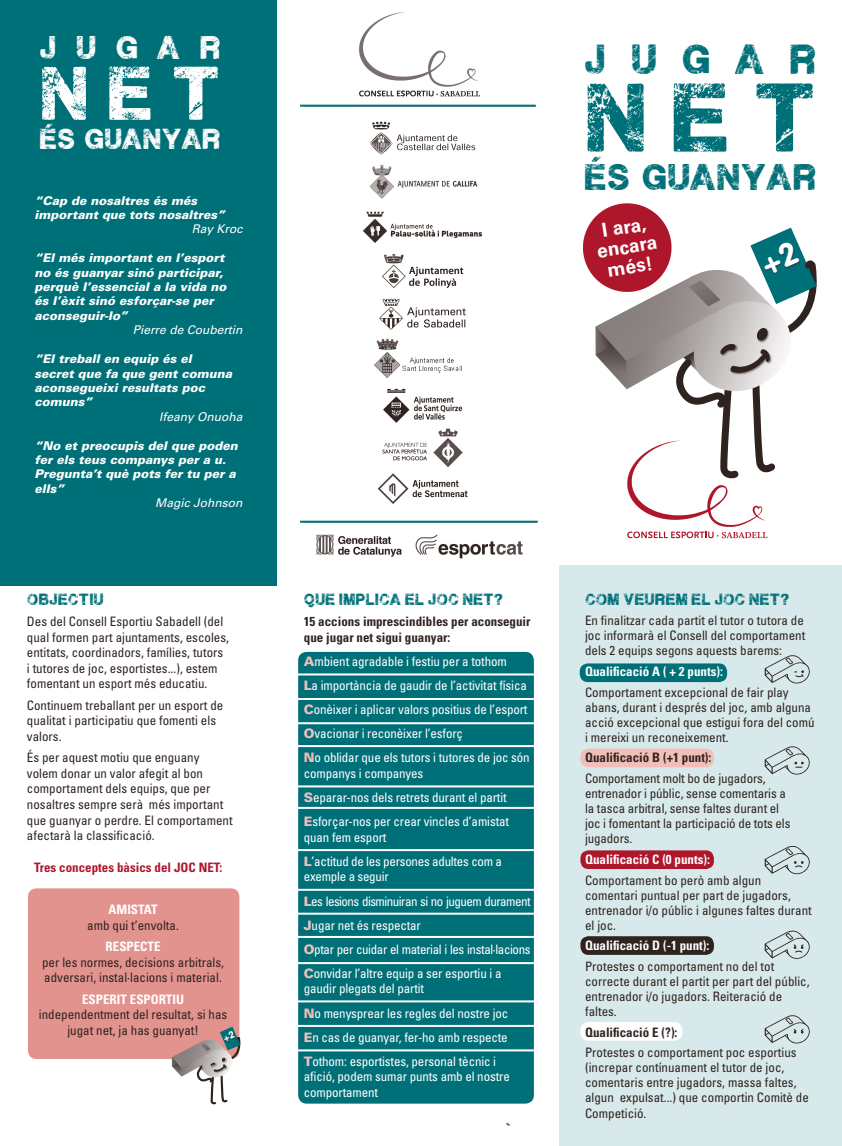
<style>
.page{position:relative;width:842px;height:1146px;background:#fff}
.page>*{position:absolute;margin:0;border:0;box-sizing:border-box;transform-origin:0 0}
.t1{font:77.6px "Plane Crash";color:#007078}
.t2{font:60.6px "Plane Crash";color:#fff}
.t3{font:33.6px "Plane Crash";letter-spacing:.73em;color:#007078}
.t4{font:29.6px "Plane Crash";color:#007078}
.t5{font:26.2px "Plane Crash";letter-spacing:.73em;color:#fff}
.t6{font:23.1px "Plane Crash";color:#fff}
.t7{font:700 19.2px/20px "Univers";color:#fff;text-align:center}
.t8{font:condensed 13px/15px "Univers";color:#2e231f}
.t9{font:condensed 13px/15.6px "Univers";letter-spacing:-.01em;color:#fff}
.t10{font:700 condensed 13px/15.6px "Univers";color:#2e231f}
.t11{font:700 condensed 13px "Univers";color:#fff}
.t12{font:13px "Plane Crash";color:#007078}
.t13{font:condensed 13px "Univers";letter-spacing:-.03em;color:#fff}
.t14{font:condensed 13px "Univers";letter-spacing:-.04em;color:#fff}
.t15{font:700 condensed 13px "Univers";color:#ae172b}
.t16{font:italic 900 12px/14.4px "Univers";color:#fff}
.t17{font:italic 12px "Univers";color:#fff}
.s1{font-weight:900;font-stretch:normal;color:#f2beba}
</style>
<div class="page">
<div style="left:560px;top:565px;width:282px;height:580px;background:#d7e9ea"></div>
<div style="left:298px;top:651px;width:236px;height:452px;background:#007078;border-radius:9px"></div>
<hr style="left:293px;top:673px;width:241px;height:2px;background:#fff">
<hr style="left:293px;top:698px;width:241px;height:2px;background:#fff">
<hr style="left:293px;top:722px;width:241px;height:2px;background:#fff">
<hr style="left:293px;top:745px;width:241px;height:2px;background:#fff">
<hr style="left:293px;top:785px;width:241px;height:2px;background:#fff">
<hr style="left:293px;top:806px;width:241px;height:2px;background:#fff">
<hr style="left:293px;top:849px;width:241px;height:2px;background:#fff">
<hr style="left:293px;top:888px;width:241px;height:2px;background:#fff">
<hr style="left:293px;top:912px;width:241px;height:2px;background:#fff">
<hr style="left:293px;top:935px;width:241px;height:2px;background:#fff">
<hr style="left:293px;top:961px;width:241px;height:2px;background:#fff">
<hr style="left:293px;top:1000px;width:241px;height:2px;background:#fff">
<hr style="left:293px;top:1024px;width:241px;height:2px;background:#fff">
<hr style="left:293px;top:1049px;width:241px;height:2px;background:#fff">
<div style="left:28px;top:888px;width:211px;height:170px;background:#e3938e;border-radius:9px"></div>
<div style="left:580px;top:663px;width:147px;height:19px;background:#007078;border-radius:8px"></div>
<div style="left:580px;top:748px;width:134px;height:19px;background:#f2beba;border-radius:8px"></div>
<div style="left:580px;top:850px;width:134px;height:18px;background:#ae172b;border-radius:8px"></div>
<div style="left:580px;top:936px;width:134px;height:18px;background:#2e231f;border-radius:8px"></div>
<svg style="left:765px;top:655px;width:45px;height:28px"></svg>
<svg style="left:765px;top:746px;width:45px;height:28px"></svg>
<svg style="left:765px;top:846px;width:45px;height:28px"></svg>
<svg style="left:765px;top:930px;width:45px;height:29px"></svg>
<div style="left:580px;top:1021px;width:102px;height:19px;background:#fff;border-radius:8px"></div>
<svg style="left:765px;top:1015px;width:45px;height:28px"></svg>
<img style="left:302px;top:12px;width:234px;height:547px">
<div style="left:0;top:0;width:276px;height:585px;background:#007078"></div>
<svg style="left:591px;top:157px;width:11px;height:5px"></svg>
<svg style="left:45px;top:124px;width:8px;height:4px"></svg>
<hr style="left:300px;top:105px;width:236px;height:2px;background:#007078">
<hr style="left:300px;top:520px;width:238px;height:2px;background:#007078">
<svg style="left:172px;top:1006px;width:69px;height:99px"></svg>
<svg style="left:582px;top:203px;width:235px;height:335px"></svg>
<p class="t5" style="left:39px;top:36px;width:183px">JUGAR</p>
<p class="t2" style="left:39px;top:66px;width:183px">NET</p>
<p class="t6" style="left:39px;top:129px;width:183px">ES GUANYAR</p>
<p class="t16" style="left:35px;top:193px;width:192px">“Cap de nosaltres és més important que tots nosaltres”</p>
<p class="t17" style="left:192px;top:222px;width:52px">Ray Kroc</p>
<p class="t16" style="left:35px;top:250px;width:193px">“El més important en l’esport no és guanyar sinó participar, perquè l’essencial a la vida no és l’èxit sinó esforçar-se per aconseguir-lo”</p>
<p class="t17" style="left:133px;top:323px;width:111px">Pierre de Coubertin</p>
<p class="t16" style="left:35px;top:351px;width:199px">“El treball en equip és el secret que fa que gent comuna aconsegueixi resultats poc comuns”</p>
<p class="t17" style="left:159px;top:409px;width:85px">Ifeany Onuoha</p>
<p class="t16" style="left:35px;top:438px;width:205px">“No et preocupis del que poden fer els teus companys per a u.<br>Pregunta’t què pots fer tu per a ells”</p>
<p class="t17" style="left:155px;top:495px;width:89px">Magic Johnson</p>
<p class="t12" style="left:27px;top:593px;width:78px">OBJECTIU</p>
<p class="t8" style="left:27px;top:613px;width:204px;line-height:15.6px">Des del Consell Esportiu Sabadell (del qual formen part ajuntaments, escoles, entitats, coordinadors, famílies, tutors i tutores de joc, esportistes...), estem fomentant un esport més educatiu.</p>
<p class="t8" style="left:27px;top:696px;width:198px;line-height:15.6px">Continuem treballant per un esport de qualitat i participatiu que fomenti els valors.</p>
<p class="t8" style="left:27px;top:749px;width:207px;line-height:15.6px">És per aquest motiu que enguany volem donar un valor afegit al bon comportament dels equips, que per nosaltres sempre serà més important que guanyar o perdre. El comportament afectarà la classificació.</p>
<p class="t15" style="left:34px;top:858px;width:189px">Tres conceptes bàsics del JOC NET:</p>
<p class="t11" style="left:109px;top:901px;width:51px">AMISTAT</p>
<p class="t8" style="left:87px;top:917px;width:93px">amb qui t’envolta.</p>
<p class="t11" style="left:106px;top:938px;width:56px">RESPECTE</p>
<p class="t8" style="left:42px;top:953px;width:183px;line-height:15.6px">per les normes, decisions arbitrals, adversari, instal·lacions i material.</p>
<p class="t11" style="left:82px;top:990px;width:103px">ESPERIT ESPORTIU</p>
<p class="t8" style="left:39px;top:1006px;width:190px;line-height:15.6px;text-align:center">independentment del resultat, si has jugat net, ja has guanyat!</p>
<p class="t3" style="left:584px;top:44px;width:234px">JUGAR</p>
<p class="t1" style="left:584px;top:83px;width:234px">NET</p>
<p class="t4" style="left:584px;top:163px;width:234px">ES GUANYAR</p>
<p class="t7" style="left:592px;top:222px;width:62px;rotate:-9deg">I ara, encara més!</p>
<p class="t12" style="left:304px;top:593px;width:201px">QUE IMPLICA EL JOC NET?</p>
<p class="t10" style="left:304px;top:613px;width:228px">15 accions imprescindibles per aconseguir que jugar net sigui guanyar:</p>
<p class="t9" style="left:304px;top:652px;width:205px"><span class="s1">A</span>mbient agradable i festiu per a tothom</p>
<p class="t9" style="left:304px;top:677px;width:225px"><span class="s1">L</span>a importància de gaudir de l’activitat física</p>
<p class="t9" style="left:304px;top:701px;width:225px"><span class="s1">C</span>onèixer i aplicar valors positius de l’esport</p>
<p class="t9" style="left:304px;top:725px;width:161px"><span class="s1">O</span>vacionar i reconèixer l’esforç</p>
<p class="t9" style="left:304px;top:749px;width:227px"><span class="s1">N</span>o oblidar que els tutors i tutores de joc són companys i companyes</p>
<p class="t9" style="left:304px;top:789px;width:204px"><span class="s1">S</span>eparar-nos dels retrets durant el partit</p>
<p class="t9" style="left:304px;top:813px;width:207px"><span class="s1">E</span>sforçar-nos per crear vincles d’amistat quan fem esport</p>
<p class="t9" style="left:304px;top:852px;width:200px"><span class="s1">L</span>’actitud de les persones adultes com a exemple a seguir</p>
<p class="t14" style="left:304px;top:892px;width:228px"><span class="s1">L</span>es lesions disminuiran si no juguem durament</p>
<p class="t9" style="left:304px;top:916px;width:119px"><span class="s1">J</span>ugar net és respectar</p>
<p class="t13" style="left:304px;top:940px;width:228px"><span class="s1">O</span>ptar per cuidar el material i les instal·lacions</p>
<p class="t9" style="left:304px;top:964px;width:199px"><span class="s1">C</span>onvidar l’altre equip a ser esportiu i a gaudir plegats del partit</p>
<p class="t9" style="left:304px;top:1004px;width:206px"><span class="s1">N</span>o menysprear les regles del nostre joc</p>
<p class="t9" style="left:304px;top:1028px;width:205px"><span class="s1">E</span>n cas de guanyar, fer-ho amb respecte</p>
<p class="t9" style="left:304px;top:1052px;width:208px"><span class="s1">T</span>othom: esportistes, personal tècnic i afició, podem sumar punts amb el nostre comportament</p>
<p class="t12" style="left:585px;top:593px;width:206px">COM VEUREM EL JOC NET?</p>
<p class="t8" style="left:585px;top:612px;width:222px;text-align:justify">En finalitzar cada partit el tutor o tutora de joc informarà el Consell del comportament dels 2 equips segons aquests barems:</p>
<p class="t11" style="left:585px;top:663px;width:139px">Qualificació A ( + 2 punts):</p>
<p class="t8" style="left:585px;top:684px;width:231px">Comportament excepcional de fair play abans, durant i després del joc, amb alguna acció excepcional que estigui fora del comú i mereixi un reconeixement.</p>
<p class="t10" style="left:585px;top:749px;width:128px">Qualificació B (+1 punt):</p>
<p class="t8" style="left:585px;top:770px;width:207px">Comportament molt bo de jugadors, entrenador i públic, sense comentaris a la tasca arbitral, sense faltes durant el joc i fomentant la participació de tots els jugadors.</p>
<p class="t11" style="left:585px;top:851px;width:126px">Qualificació C (0 punts):</p>
<p class="t8" style="left:585px;top:871px;width:228px">Comportament bo però amb algun comentari puntual per part de jugadors, entrenador i/o públic i algunes faltes durant el joc.</p>
<p class="t11" style="left:585px;top:937px;width:126px">Qualificació D (-1 punt):</p>
<p class="t8" style="left:585px;top:958px;width:226px">Protestes o comportament no del tot correcte durant el partit per part del públic, entrenador i/o jugadors. Reiteració de faltes.</p>
<p class="t10" style="left:585px;top:1023px;width:94px">Qualificació E (?):</p>
<p class="t8" style="left:585px;top:1044px;width:225px">Protestes o comportament poc esportius (increpar contínuament el tutor de joc, comentaris entre jugadors, massa faltes, algun expulsat...) que comportin Comitè de Competició.</p>
</div>
